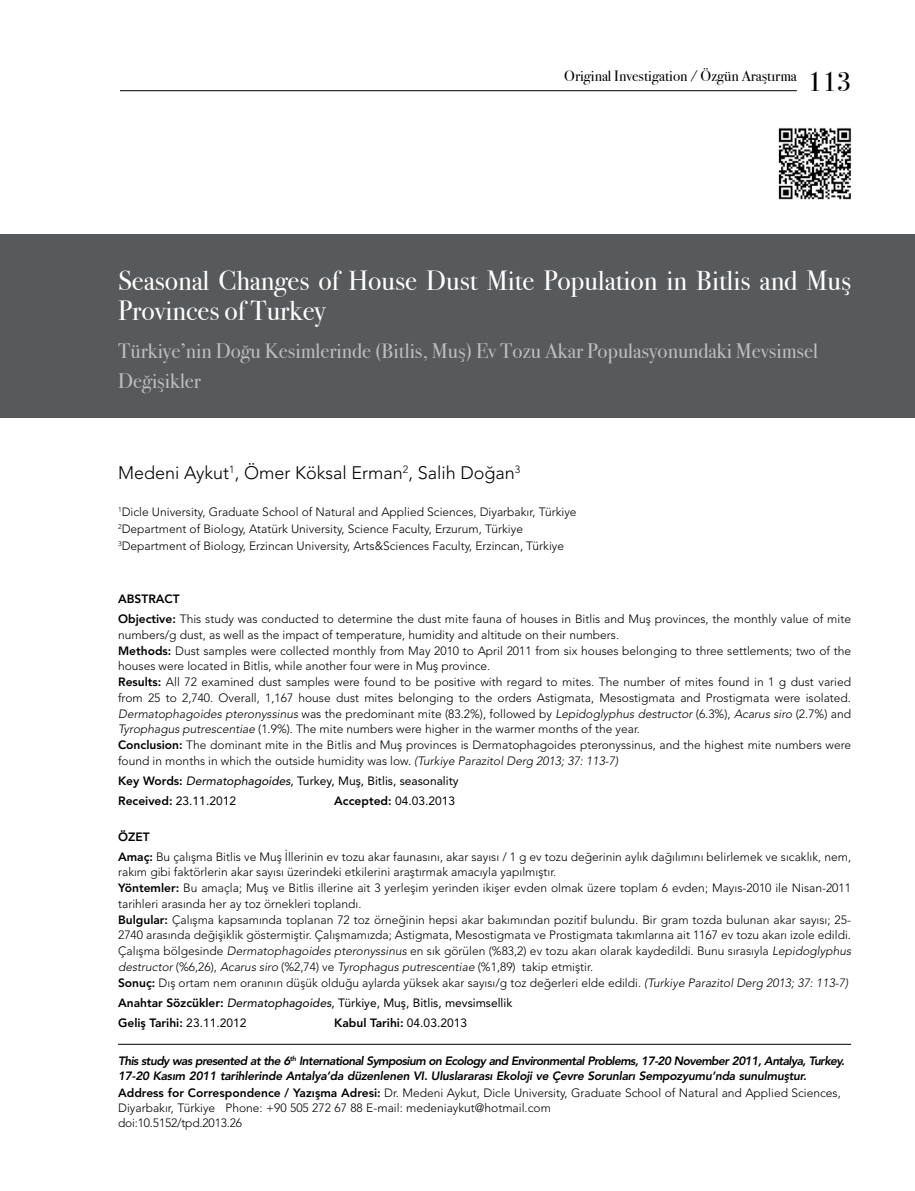
<style>
.page{position:relative;width:915px;height:1191px;background:#fff}
.page>*{position:absolute;margin:0;border:0;box-sizing:border-box;transform-origin:0 0}
.t1{font:27.75px/30px "Bodoni Svty Two ITCTT Book";color:#fff}
.t2{font:27px "Bodoni Svty Two ITCTT Book";color:#000}
.t3{font:21px/30px "Bodoni Svty Two ITCTT Book";color:#bcbec0}
.t4{font:300 18px "Avenir LT Std";color:#000}
.t5{font:15px "Bodoni Svty Two ITCTT Book";color:#000}
.t6{font:300 12px/15.8px "Avenir LT Std";color:#000}
.t7{font:italic 800 12px/15px "Avenir LT Std";letter-spacing:-.05em;color:#000}
.t8{font:12px/20px "Avenir LT Std";color:#000}
.t9{font:800 12px "Avenir LT Std";color:#000}
.s1{font-weight:800}
.s2{font-style:italic}
.s3{font-weight:400}
</style>
<div class="page">
<hr style="left:120px;top:90px;width:676px;height:1px;background:#000">
<div style="left:0;top:234px;width:914px;height:184px;background:#58595b"></div>
<hr style="left:118px;top:1044px;width:732px;height:1px;background:#000">
<img style="left:778px;top:128px;width:72px;height:72px">
<p class="t5" style="left:564px;top:64px;width:234px">Original Investigation / Özgün Araştırma</p>
<h2 class="t2" style="left:807px;top:59px;width:45px">113</h2>
<h1 class="t1" style="left:118px;top:262px;width:734px">Seasonal Changes of House Dust Mite Population in Bitlis and Muş<br>Provinces of Turkey</h1>
<h3 class="t3" style="left:118px;top:334px;width:701px">Türkiye’nin Doğu Kesimlerinde (Bitlis, Muş) Ev Tozu Akar Populasyonundaki Mevsimsel<br>Değişikler</h3>
<h3 class="t4" style="left:118px;top:461px;width:403px">Medeni Aykut<sup>1</sup>, Ömer Köksal Erman<sup>2</sup>, Salih Doğan<sup>3</sup></h3>
<p class="t6" style="left:118px;top:503px;width:460px;line-height:17.1px"><sup>1</sup>Dicle University, Graduate School of Natural and Applied Sciences, Diyarbakır, Türkiye<br><sup>2</sup>Department of Biology, Atatürk University, Science Faculty, Erzurum, Türkiye<br><sup>3</sup>Department of Biology, Erzincan University, Arts&amp;Sciences Faculty, Erzincan, Türkiye</p>
<p class="t6" style="left:118px;top:589px;width:734px;line-height:20px"><span class="s1">ABSTRACT<br>Objective:</span> This study was conducted to determine the dust mite fauna of houses in Bitlis and Muş provinces, the monthly value of mite</p>
<p class="t6" style="left:118px;top:626px;width:734px">numbers/g dust, as well as the impact of temperature, humidity and altitude on their numbers.<br><span class="s1">Methods:</span> Dust samples were collected monthly from May 2010 to April 2011 from six houses belonging to three settlements; two of the houses were located in Bitlis, while another four were in Muş province.<br><span class="s1">Results:</span> All 72 examined dust samples were found to be positive with regard to mites. The number of mites found in 1 g dust varied from 25 to 2,740. Overall, 1,167 house dust mites belonging to the orders Astigmata, Mesostigmata and Prostigmata were isolated.<br><span class="s2">Dermatophagoides pteronyssinus</span> was the predominant mite (83.2%), followed by <span class="s2">Lepidoglyphus destructor</span> (6.3%), <span class="s2">Acarus siro</span> (2.7%) and <span class="s2">Tyrophagus putrescentiae</span> (1.9%). The mite numbers were higher in the warmer months of the year.<br><span class="s1">Conclusion:</span> The dominant mite in the Bitlis and Muş provinces is Dermatophagoides pteronyssinus, and the highest mite numbers were found in months in which the outside humidity was low. <span class="s2">(Turkiye Parazitol Derg 2013; 37: 113-7)</span></p>
<p class="t8" style="left:118px;top:770px;width:342px"><span class="s1">Key Words:</span> <span class="s2">Dermatophagoides</span>, Turkey, Muş, Bitlis, seasonality<br><span class="s1">Received:</span> 23.11.2012</p>
<p class="t8" style="left:334px;top:790px;width:122px"><span class="s1">Accepted:</span> 04.03.2013</p>
<p class="t6" style="left:118px;top:826px;width:734px;line-height:20px"><span class="s1">ÖZET<br>Amaç:</span> Bu çalışma Bitlis ve Muş İllerinin ev tozu akar faunasını, akar sayısı / 1 g ev tozu değerinin aylık dağılımını belirlemek ve sıcaklık, nem,</p>
<p class="t6" style="left:118px;top:864px;width:734px">rakım gibi faktörlerin akar sayısı üzerindeki etkilerini araştırmak amacıyla yapılmıştır.<br><span class="s1">Yöntemler:</span> Bu amaçla; Muş ve Bitlis illerine ait 3 yerleşim yerinden ikişer evden olmak üzere toplam 6 evden; Mayıs-2010 ile Nisan-2011 tarihleri arasında her ay toz örnekleri toplandı.<br><span class="s1">Bulgular:</span> Çalışma kapsamında toplanan 72 toz örneğinin hepsi akar bakımından pozitif bulundu. Bir gram tozda bulunan akar sayısı; 25- 2740 arasında değişiklik göstermiştir. Çalışmamızda; Astigmata, Mesostigmata ve Prostigmata takımlarına ait 1167 ev tozu akarı izole edildi.<br>Çalışma bölgesinde <span class="s2">Dermatophagoides pteronyssinus</span> en sık görülen (%83,2) ev tozu akarı olarak kaydedildi. Bunu sırasıyla <span class="s2">Lepidoglyphus destructor</span> (%6,26), <span class="s2">Acarus siro</span> (%2,74) ve <span class="s2">Tyrophagus putrescentiae</span> (%1,89) takip etmiştir.<br><span class="s1">Sonuç:</span> Dış ortam nem oranının düşük olduğu aylarda yüksek akar sayısı/g toz değerleri elde edildi. <span class="s2">(Turkiye Parazitol Derg 2013; 37: 113-7)</span></p>
<p class="t8" style="left:118px;top:992px;width:395px"><span class="s1">Anahtar Sözcükler:</span> <span class="s2">Dermatophagoides</span>, Türkiye, Muş, Bitlis, mevsimsellik<br><span class="s1">Geliş Tarihi:</span> 23.11.2012</p>
<p class="t9" style="left:334px;top:1015px;width:134px">Kabul Tarihi: <span class="s3">04.03.2013</span></p>
<p class="t7" style="left:118px;top:1053px;width:727px">This study was presented at the 6<sup>th</sup> International Symposium on Ecology and Environmental Problems, 17-20 November 2011, Antalya, Turkey.<br>17-20 Kasım 2011 tarihlerinde Antalya’da düzenlenen VI. Uluslararası Ekoloji ve Çevre Sorunları Sempozyumu’nda sunulmuştur.</p>
<p class="t6" style="left:118px;top:1085px;width:724px;line-height:15px"><span class="s1">Address for Correspondence / Yazışma Adresi:</span> Dr. Medeni Aykut, Dicle University, Graduate School of Natural and Applied Sciences,<br>Diyarbakır, Türkiye Phone: +90 505 272 67 88 E-mail: medeniaykut@hotmail.com<br>doi:10.5152/tpd.2013.26</p>
</div>
